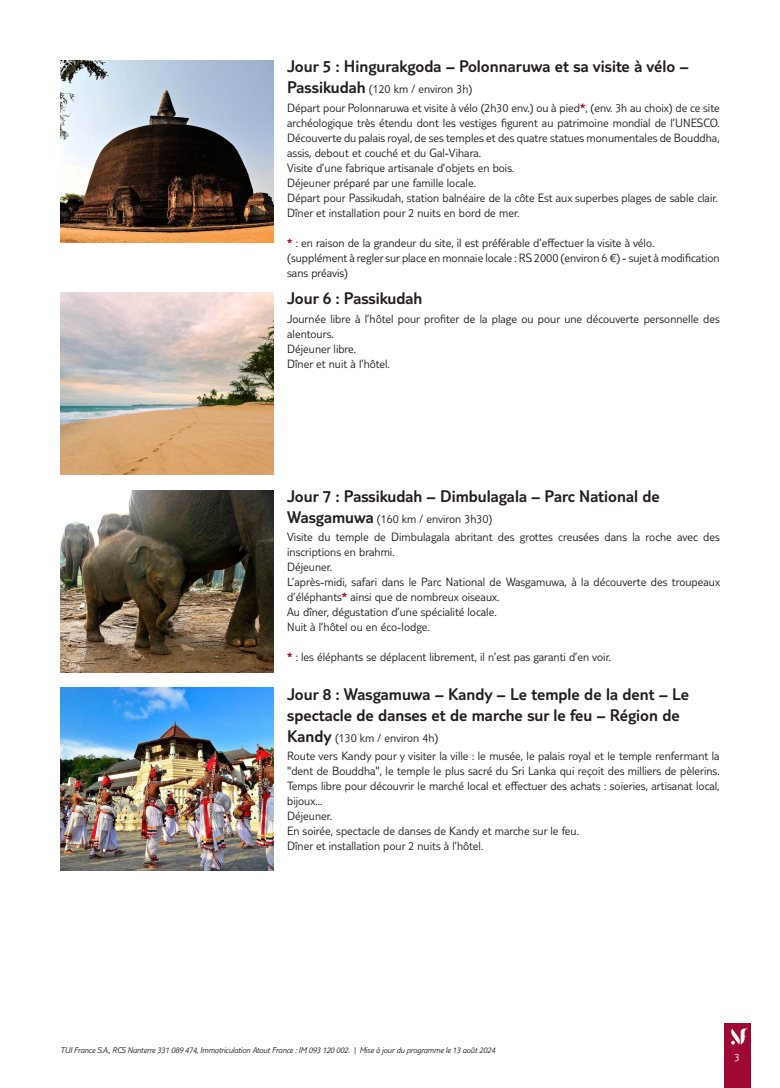
<style>
.page{position:relative;width:780px;height:1088px;background:#fff}
.page>*{position:absolute;margin:0;border:0;box-sizing:border-box;transform-origin:0 0}
.t1{font:300 17.5px/21px "TUI Type";color:#231f20}
.t2{font:300 12.5px/15px "TUI Type";color:#231f20}
.t3{font:300 11.25px "TUI Type";color:#fff}
.t4{font:italic 300 8.75px "TUI Type";letter-spacing:-.02em;color:#231f20}
.s1{font-size:17.5px}
.s2{color:#9e0832}
</style>
<div class="page">
<div style="left:724px;top:1023px;width:26px;height:65px;background:#9e0832"></div>
<svg style="left:731px;top:1028px;width:17px;height:16px"></svg>
<img style="left:60px;top:60px;width:213px;height:182px">
<img style="left:60px;top:292px;width:213px;height:182px">
<img style="left:60px;top:490px;width:213px;height:182px">
<img style="left:60px;top:688px;width:213px;height:182px">
<h1 class="t1" style="left:287px;top:55px;width:403px">Jour 5 : Hingurakgoda – Polonnaruwa et sa visite à vélo –</h1>
<p class="t2" style="left:287px;top:79px;width:434px;line-height:18.5px"><span class="s1">Passikudah</span> (120 km / environ 3h)<br>Départ pour Polonnaruwa et visite à vélo (2h30 env.) ou à pied<span class="s2">*</span>, (env. 3h au choix) de ce site</p>
<p class="t2" style="left:287px;top:115px;width:434px">archéologique très étendu dont les vestiges figurent au patrimoine mondial de l’UNESCO.<br>Découverte du palais royal, de ses temples et des quatre statues monumentales de Bouddha, assis, debout et couché et du Gal-Vihara.<br>Visite d’une fabrique artisanale d’objets en bois.<br>Déjeuner préparé par une famille locale.<br>Départ pour Passikudah, station balnéaire de la côte Est aux superbes plages de sable clair.<br>Dîner et installation pour 2 nuits en bord de mer.</p>
<p class="t2" style="left:287px;top:235px;width:434px"><span class="s2">*</span> : en raison de la grandeur du site, il est préférable d’effectuer la visite à vélo.<br>(supplément à regler sur place en monnaie locale : RS 2000 (environ 6 €) - sujet à modification sans préavis)</p>
<h1 class="t1" style="left:287px;top:287px;width:137px">Jour 6 : Passikudah</h1>
<p class="t2" style="left:287px;top:311px;width:434px">Journée libre à l’hôtel pour profiter de la plage ou pour une découverte personnelle des alentours.<br>Déjeuner libre.<br>Dîner et nuit à l’hôtel.</p>
<h1 class="t1" style="left:287px;top:485px;width:374px">Jour 7 : Passikudah – Dimbulagala – Parc National de</h1>
<p class="t2" style="left:287px;top:509px;width:434px;line-height:18.5px"><span class="s1">Wasgamuwa</span> (160 km / environ 3h30)<br>Visite du temple de Dimbulagala abritant des grottes creusées dans la roche avec des</p>
<p class="t2" style="left:287px;top:544px;width:434px">inscriptions en brahmi.<br>Déjeuner.<br>L’après-midi, safari dans le Parc National de Wasgamuwa, à la découverte des troupeaux d’éléphants<span class="s2">*</span> ainsi que de nombreux oiseaux.<br>Au dîner, dégustation d’une spécialité locale.<br>Nuit à l’hôtel ou en éco-lodge.</p>
<p class="t2" style="left:287px;top:649px;width:325px"><span class="s2">*</span> : les éléphants se déplacent librement, il n’est pas garanti d’en voir.</p>
<h1 class="t1" style="left:287px;top:683px;width:403px">Jour 8 : Wasgamuwa – Kandy – Le temple de la dent – Le spectacle de danses et de marche sur le feu – Région de</h1>
<p class="t2" style="left:287px;top:728px;width:434px;line-height:18.5px"><span class="s1">Kandy</span> (130 km / environ 4h)<br>Route vers Kandy pour y visiter la ville : le musée, le palais royal et le temple renfermant la</p>
<p class="t2" style="left:287px;top:763px;width:434px">"dent de Bouddha", le temple le plus sacré du Sri Lanka qui reçoit des milliers de pèlerins.<br>Temps libre pour découvrir le marché local et effectuer des achats : soieries, artisanat local, bijoux...<br>Déjeuner.<br>En soirée, spectacle de danses de Kandy et marche sur le feu.<br>Dîner et installation pour 2 nuits à l’hôtel.</p>
<p class="t4" style="left:60px;top:1045px;width:436px">TUI France S.A., RCS Nanterre 331 089 474, Immatriculation Atout France : IM 093 120 002. | Mise à jour du programme le 13 août 2024</p>
<p class="t3" style="left:734px;top:1050px;width:7px">3</p>
</div>
